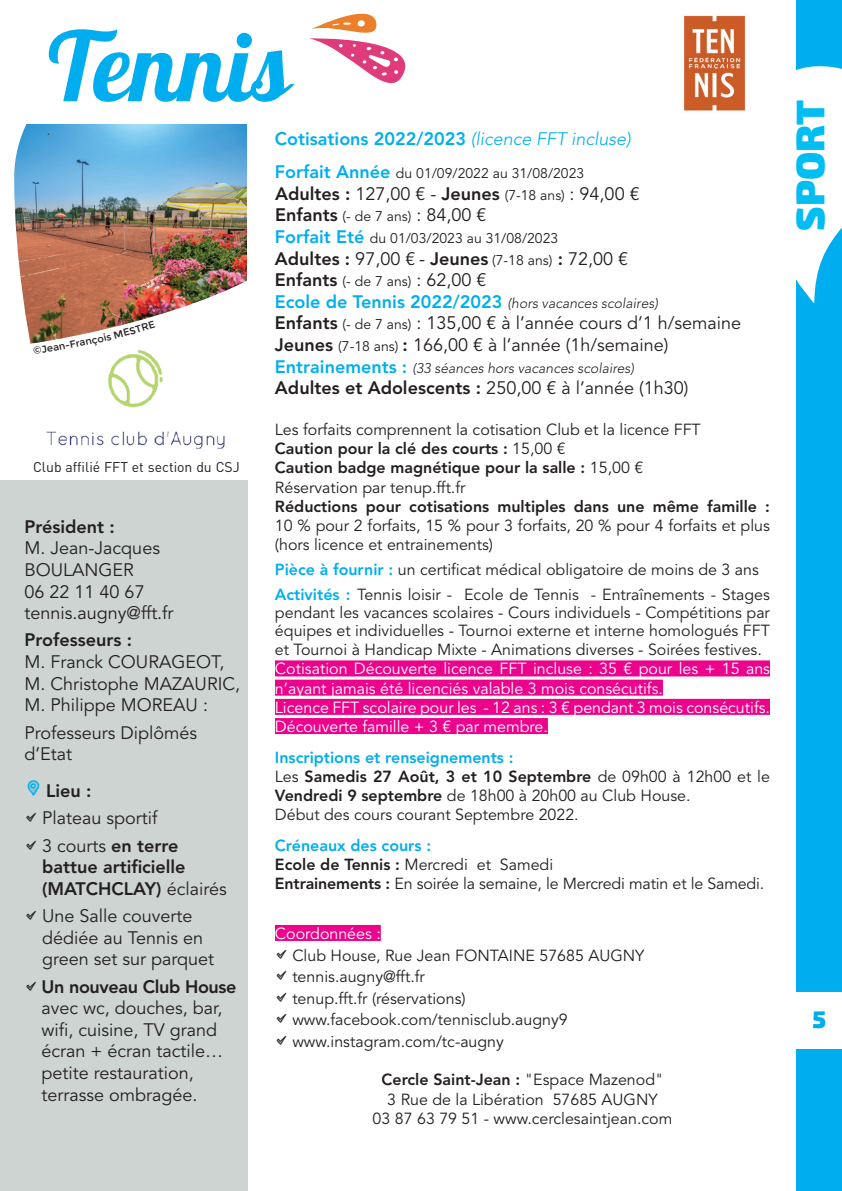
<style>
.page{position:relative;width:842px;height:1191px;background:#fff}
.page>*{position:absolute;margin:0;border:0;box-sizing:border-box;transform-origin:0 0}
.t1{font:96px "Lobster 1.4";color:#00aeef}
.t2{font:900 40px "Exo 2";color:#01bdf2}
.t3{font:900 24px "Exo 2";color:#00aeef}
.t4{font:18px/21.6px "Avenir LT Std";color:#231f20}
.t5{font:800 18px/21.6px "Avenir LT Std";color:#231f20}
.t6{font:800 18px "Avenir LT Std";color:#00aeef}
.t7{font:800 18px "Avenir LT Std";letter-spacing:-.02em;color:#231f20}
.t8{font:16px/19.2px "Avenir LT Std";color:#231f20}
.t9{font:16px/19.2px "Avenir LT Std";color:#fff}
.t10{font:800 16px "Avenir LT Std";color:#231f20}
.t11{font:italic 300 14px/21.6px "Avenir LT Std";color:#231f20}
.t12{font:14px/21.6px "Avenir LT Std";color:#231f20}
.t13{font:14px "DIN";color:#231f20}
.s1{font-weight:300;font-style:italic}
.s2{font-weight:800;font-size:18px;color:#00aeef}
.s3{font-weight:800}
.s4{font-size:14px}
.s5{font-weight:800;font-size:18px}
.s6{font-size:18px}
.s7{font-weight:400}
.s8{font-weight:400;font-size:14px}
.s9{font-weight:800;font-style:normal;font-size:18px}
.s10{font-weight:400;font-style:normal}
.s11{font-weight:400;font-style:normal;font-size:18px}
.s12{font-weight:800;font-style:normal;font-size:18px;color:#00aeef}
.s13{font-weight:800;color:#00aeef}
</style>
<div class="page">
<div style="left:797px;top:0;width:45px;height:1191px;background:#00aeef"></div>
<img style="left:46px;top:354px;width:179px;height:95px">
<svg style="left:796px;top:0;width:46px;height:303px"></svg>
<img style="left:683px;top:15px;width:63px;height:96px">
<div style="left:0;top:480px;width:248px;height:711px;background:#ced4d1"></div>
<img style="left:14px;top:124px;width:233px;height:220px">
<div style="left:789px;top:991px;width:53px;height:57px;background:#fff"></div>
<svg style="left:309px;top:13px;width:97px;height:71px"></svg>
<div style="left:275px;top:660px;width:495px;height:16px;background:#ed028c"></div>
<div style="left:275px;top:679px;width:388px;height:16px;background:#ed028c"></div>
<div style="left:275px;top:699px;width:495px;height:16px;background:#ed028c"></div>
<div style="left:275px;top:718px;width:273px;height:16px;background:#ed028c"></div>
<div style="left:275px;top:925px;width:106px;height:16px;background:#ed028c"></div>
<svg style="left:33px;top:321px;width:122px;height:33px"></svg>
<h1 class="t1" style="left:48px;top:5px;width:244px">Tennis</h1>
<p class="t6" style="left:275px;top:128px;width:357px">Cotisations 2022/2023 <span class="s1">(licence FFT incluse)</span></p>
<p class="t12" style="left:275px;top:163px;width:311px"><span class="s2">Forfait Année</span> du 01/09/2022 au 31/08/2023</p>
<p class="t4" style="left:275px;top:183px;width:366px"><span class="s3">Adultes :</span> 127,00 € - <span class="s3">Jeunes</span> <span class="s4">(7-18 ans)</span> : 94,00 €</p>
<p class="t12" style="left:275px;top:206px;width:285px"><span class="s5">Enfants</span> (- de 7 ans) <span class="s6">: 84,00 €<br></span><span class="s2">Forfait Eté</span> du 01/03/2023 au 31/08/2023</p>
<p class="t5" style="left:275px;top:247px;width:355px">Adultes : <span class="s7">97,00 € -</span> Jeunes <span class="s8">(7-18 ans)</span> : <span class="s7">72,00 €</span></p>
<p class="t11" style="left:275px;top:271px;width:385px"><span class="s9">Enfants</span> <span class="s10">(- de 7 ans)</span> <span class="s11">: 62,00 €<br></span><span class="s12">Ecole de Tennis 2022/2023</span> (hors vacances scolaires)</p>
<p class="t4" style="left:275px;top:313px;width:468px"><span class="s3">Enfants</span> <span class="s4">(- de 7 ans)</span> : 135,00 € à l’année cours d’1 h/semaine<br><span class="s3">Jeunes</span> <span class="s4">(7-18 ans)</span> <span class="s3">:</span> 166,00 € à l’année (1h/semaine)</p>
<p class="t11" style="left:275px;top:357px;width:361px"><span class="s12">Entrainements :</span> (33 séances hors vacances scolaires)</p>
<p class="t5" style="left:275px;top:377px;width:415px">Adultes et Adolescents : <span class="s7">250,00 € à l’année (1h30)</span></p>
<p class="t8" style="left:275px;top:420px;width:427px">Les forfaits comprennent la cotisation Club et la licence FFT <span class="s3">Caution pour la clé des courts :</span> 15,00 €<br><span class="s3">Caution badge magnétique pour la salle :</span> 15,00 € Réservation par tenup.fft.fr</p>
<p class="t10" style="left:275px;top:497px;width:496px">Réductions pour cotisations multiples dans une même famille :</p>
<p class="t8" style="left:275px;top:516px;width:496px">10 % pour 2 forfaits, 15 % pour 3 forfaits, 20 % pour 4 forfaits et plus (hors licence et entrainements)</p>
<p class="t8" style="left:275px;top:557px;width:496px;line-height:24.8px"><span class="s13">Pièce à fournir :</span> un certificat médical obligatoire de moins de 3 ans<br><span class="s13">Activités :</span> Tennis loisir - Ecole de Tennis - Entraînements - Stages</p>
<p class="t8" style="left:275px;top:603px;width:496px;line-height:18.6px;text-align:justify">pendant les vacances scolaires - Cours individuels - Compétitions par équipes et individuelles - Tournoi externe et interne homologués FFT et Tournoi à Handicap Mixte - Animations diverses - Soirées festives.</p>
<p class="t9" style="left:275px;top:660px;width:496px">Cotisation Découverte licence FFT incluse : 35 € pour les + 15 ans n’ayant jamais été licenciés valable 3 mois consécutifs.<br>Licence FFT scolaire pour les - 12 ans : 3 € pendant 3 mois consécutifs.<br>Découverte famille + 3 € par membre.</p>
<p class="t8" style="left:275px;top:748px;width:496px"><span class="s13">Inscriptions et renseignements :<br></span>Les <span class="s3">Samedis 27 Août, 3 et 10 Septembre</span> de 09h00 à 12h00 et le <span class="s3">Vendredi 9 septembre</span> de 18h00 à 20h00 au Club House.<br>Début des cours courant Septembre 2022.</p>
<p class="t8" style="left:275px;top:836px;width:491px"><span class="s13">Créneaux des cours :<br></span><span class="s3">Ecole de Tennis :</span> Mercredi et Samedi<br><span class="s3">Entrainements :</span> En soirée la semaine, le Mercredi matin et le Samedi.</p>
<p class="t9" style="left:275px;top:924px;width:107px">Coordonnées :</p>
<p class="t8" style="left:292px;top:944px;width:354px;line-height:21.6px">Club House, Rue Jean FONTAINE 57685 AUGNY tennis.augny@fft.fr<br>tenup.fft.fr (réservations) www.facebook.com/tennisclub.augny9 www.instagram.com/tc-augny</p>
<p class="t8" style="left:373px;top:1070px;width:301px;text-align:center"><span class="s3">Cercle Saint-Jean :</span> "Espace Mazenod"<br>3 Rue de la Libération 57685 AUGNY<br>03 87 63 79 51 - www.cerclesaintjean.com</p>
<h2 class="t2" style="left:786px;top:231px;width:132px;rotate:-90deg">SPORT</h2>
<p class="t13" style="left:33px;top:458px;width:208px">Club affilié FFT et section du CSJ</p>
<p class="t5" style="left:25px;top:516px;width:92px">Président :</p>
<p class="t4" style="left:25px;top:538px;width:151px">M. Jean-Jacques<br>BOULANGER<br>06 22 11 40 67 tennis.augny@fft.fr</p>
<p class="t5" style="left:25px;top:629px;width:109px">Professeurs :</p>
<p class="t4" style="left:25px;top:651px;width:217px">M. Franck COURAGEOT,<br>M. Christophe MAZAURIC,<br>M. Philippe MOREAU :</p>
<p class="t4" style="left:25px;top:722px;width:174px">Professeurs Diplômés d’Etat</p>
<p class="t5" style="left:46px;top:780px;width:47px">Lieu :</p>
<p class="t4" style="left:42px;top:805px;width:138px;line-height:27.2px">Plateau sportif<br>3 courts <span class="s3">en terre</span></p>
<p class="t5" style="left:42px;top:856px;width:186px">battue artificielle (MATCHCLAY) <span class="s7">éclairés</span></p>
<p class="t4" style="left:42px;top:905px;width:173px">Une Salle couverte dédiée au Tennis en green set sur parquet</p>
<p class="t7" style="left:41px;top:975px;width:197px">Un nouveau Club House</p>
<p class="t4" style="left:41px;top:997px;width:183px">avec wc, douches, bar, wifi, cuisine, TV grand écran + écran tactile… petite restauration, terrasse ombragée.</p>
<h3 class="t3" style="left:812px;top:1005px;width:15px">5</h3>
</div>
